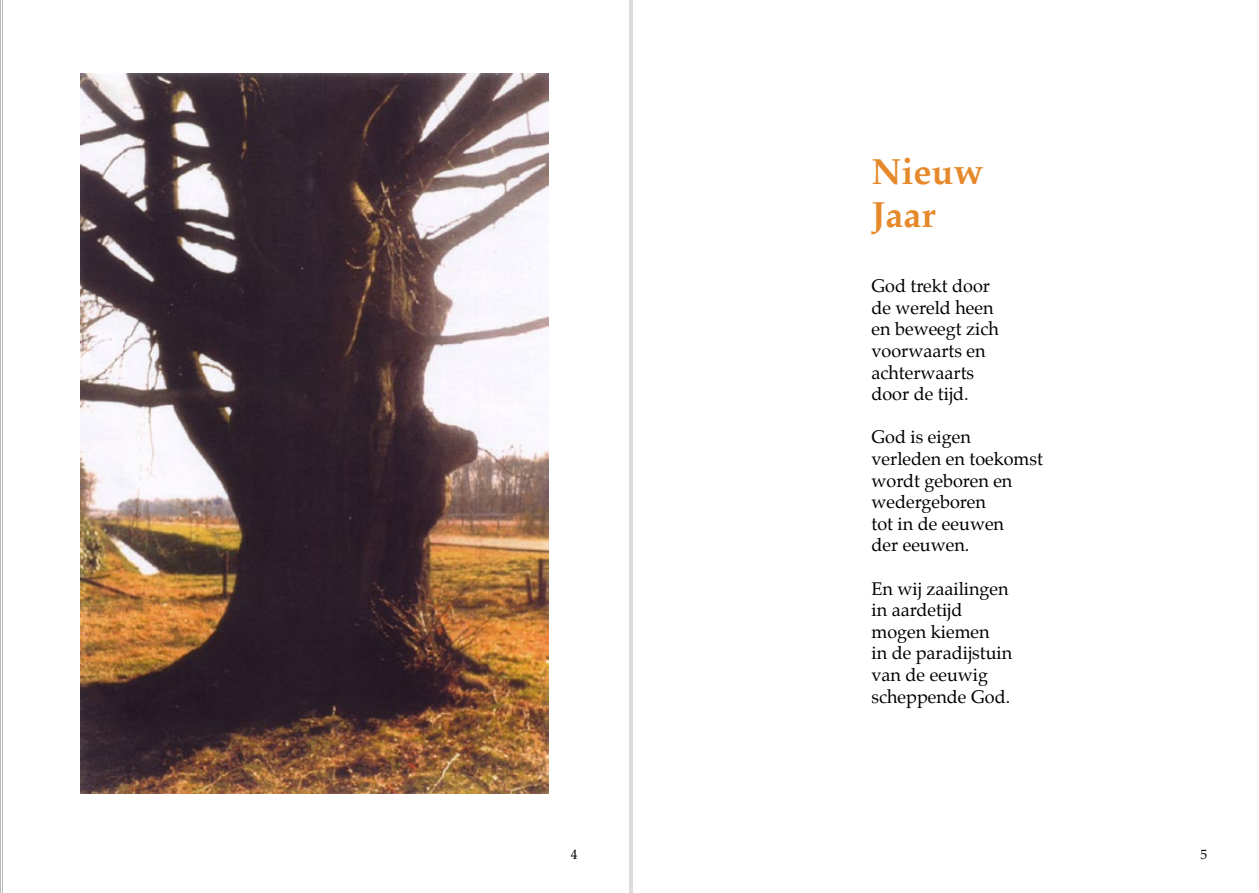
<style>
.page{position:relative;width:1259px;height:893px;background:#fff}
.page>*{position:absolute;margin:0;border:0;box-sizing:border-box;transform-origin:0 0}
.t1{font:700 36px/43.2px "Palatino";color:#e6892a}
.t2{font:18px/21.6px "Palatino";color:#000}
.t3{font:13.5px "Palatino";color:#000}
</style>
<div class="page">
<hr style="left:2px;top:0;width:1px;height:893px;background:#babcb7">
<hr style="left:0;top:0;width:1px;height:893px;background:#babcb7">
<hr style="left:631px;top:0;width:1px;height:893px;background:#babcb7">
<hr style="left:629px;top:0;width:1px;height:893px;background:#babcb7">
<img style="left:81px;top:74px;width:467px;height:720px">
<h1 class="t1" style="left:871px;top:149px;width:113px">Nieuw<br>Jaar</h1>
<p class="t2" style="left:871px;top:275px;width:129px">God trekt door de wereld heen en beweegt zich voorwaarts en achterwaarts door de tijd.</p>
<p class="t2" style="left:871px;top:426px;width:173px">God is eigen verleden en toekomst wordt geboren en wedergeboren<br>tot in de eeuwen<br>der eeuwen.</p>
<p class="t2" style="left:871px;top:578px;width:142px">En wij zaailingen in aardetijd mogen kiemen<br>in de paradijstuin van de eeuwig scheppende God.</p>
<p class="t3" style="left:571px;top:843px;width:8px">4</p>
<p class="t3" style="left:1200px;top:843px;width:8px">5</p>
</div>
